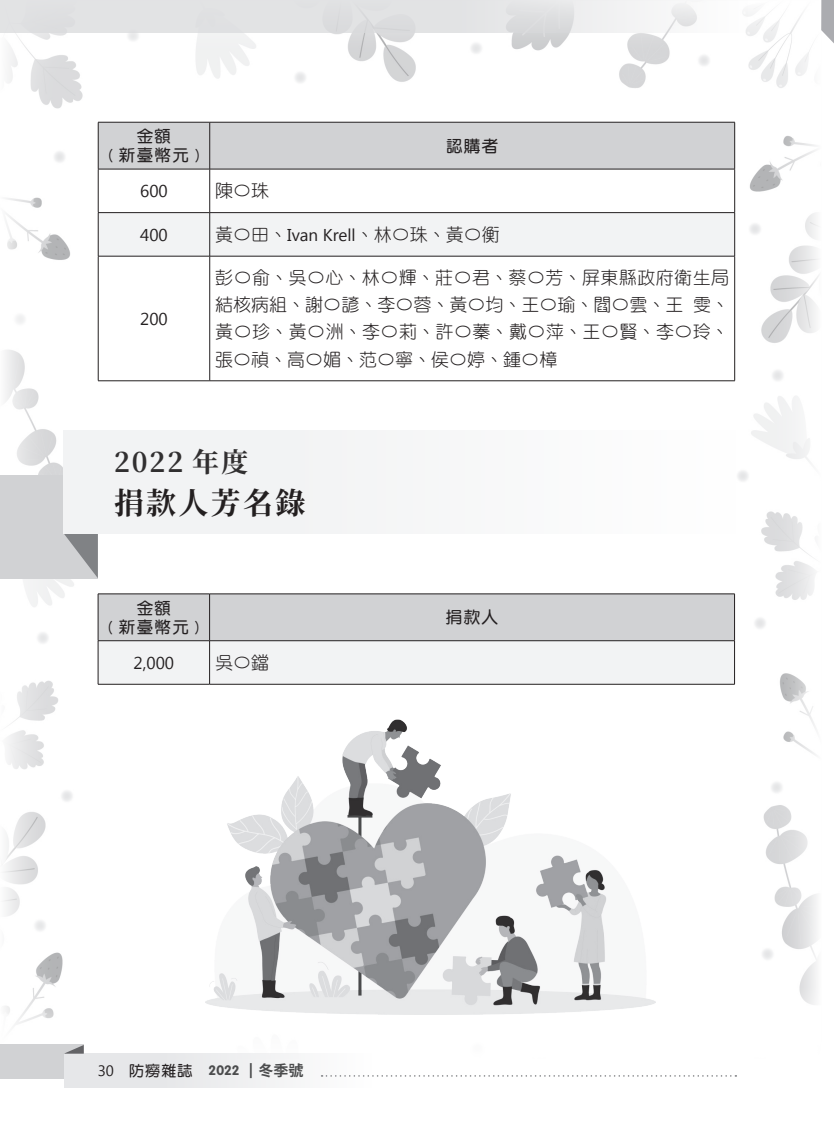
<style>
.page{position:relative;width:834px;height:1132px;background:#fff}
.page>*{position:absolute;margin:0;border:0;box-sizing:border-box;transform-origin:0 0}
.t1{font:30px "Gen Yo Min TW Bold TTF";letter-spacing:.075em;color:#231f20}
.t2{font:27px "Gen Yo Min TW Bold TTF";letter-spacing:.075em;color:#312f30}
.t3{font:18px/27px "DF Yuan Std W3";color:#231f20;text-align:justify}
.t4{font:17.1px "Khmer UI";color:#231f20}
.t5{font:16.5px/19.2px "DF Yuan Std W7";letter-spacing:.08em;color:#231f20;text-align:center}
.t6{font:15px "DF Yuan Std W7";color:#231f20}
.s1{font-family:"Khmer UI";font-size:17.1px}
.s2{font-family:"Khmer UI"}
.s3{font-family:"VAG Rounded Std";font-weight:700;font-size:13.5px;color:#4b4c4d}
.s4{font-family:"DF Yuan Std W8";color:#4b4c4d}
.s5{font-family:"Source Han Sans TC";font-weight:700;color:#4b4c4d}
</style>
<div class="page">
<img style="left:0;top:33px;width:819px;height:1055px">
<svg style="left:821px;top:0;width:12px;height:42px"></svg>
<svg style="left:99px;top:594px;width:635px;height:89px"></svg>
<hr style="left:98px;top:593px;width:111px;height:1px;background:#231f20">
<hr style="left:98px;top:594px;width:1px;height:46px;background:#231f20">
<hr style="left:209px;top:593px;width:525px;height:1px;background:#231f20">
<hr style="left:209px;top:594px;width:1px;height:46px;background:#231f20">
<hr style="left:734px;top:594px;width:1px;height:46px;background:#231f20">
<hr style="left:98px;top:640px;width:111px;height:1px;background:#231f20">
<hr style="left:98px;top:640px;width:1px;height:43px;background:#231f20">
<hr style="left:209px;top:640px;width:525px;height:1px;background:#231f20">
<hr style="left:209px;top:640px;width:1px;height:43px;background:#231f20">
<hr style="left:734px;top:640px;width:1px;height:43px;background:#231f20">
<hr style="left:98px;top:683px;width:111px;height:1px;background:#231f20">
<hr style="left:209px;top:683px;width:525px;height:1px;background:#231f20">
<div style="left:99px;top:123px;width:635px;height:46px;background:#d1d2d4"></div>
<div style="left:99px;top:213px;width:635px;height:43px;background:#f2f3f4"></div>
<hr style="left:98px;top:122px;width:112px;height:1px;background:#231f20">
<hr style="left:98px;top:122px;width:1px;height:47px;background:#231f20">
<hr style="left:210px;top:122px;width:524px;height:1px;background:#231f20">
<hr style="left:209px;top:122px;width:1px;height:47px;background:#231f20">
<hr style="left:734px;top:122px;width:1px;height:47px;background:#231f20">
<hr style="left:98px;top:169px;width:112px;height:1px;background:#231f20">
<hr style="left:98px;top:169px;width:1px;height:43px;background:#231f20">
<hr style="left:210px;top:169px;width:524px;height:1px;background:#231f20">
<hr style="left:209px;top:169px;width:1px;height:43px;background:#231f20">
<hr style="left:734px;top:169px;width:1px;height:43px;background:#231f20">
<hr style="left:98px;top:212px;width:112px;height:1px;background:#231f20">
<hr style="left:98px;top:213px;width:1px;height:43px;background:#231f20">
<hr style="left:210px;top:212px;width:524px;height:1px;background:#231f20">
<hr style="left:209px;top:213px;width:1px;height:43px;background:#231f20">
<hr style="left:734px;top:213px;width:1px;height:43px;background:#231f20">
<hr style="left:98px;top:256px;width:112px;height:1px;background:#231f20">
<hr style="left:98px;top:256px;width:1px;height:124px;background:#231f20">
<hr style="left:210px;top:256px;width:524px;height:1px;background:#231f20">
<hr style="left:209px;top:256px;width:1px;height:124px;background:#231f20">
<hr style="left:734px;top:256px;width:1px;height:124px;background:#231f20">
<hr style="left:98px;top:380px;width:112px;height:1px;background:#231f20">
<hr style="left:210px;top:380px;width:524px;height:1px;background:#231f20">
<img style="left:205px;top:714px;width:450px;height:300px">
<svg style="left:0;top:0;width:802px;height:33px;fill:#e2e3e4"></svg>
<div style="left:0;top:474px;width:98px;height:104px;background:#d1d2d4"></div>
<svg style="left:64px;top:533px;width:34px;height:45px"></svg>
<div style="left:64px;top:430px;width:672px;height:103px;background:#f2f3f4"></div>
<div style="left:0;top:1044px;width:84px;height:34px;background:#d1d2d4"></div>
<div style="left:64px;top:1053px;width:307px;height:34px;background:linear-gradient(to right,#e1e2e4,#fcfcfc)"></div>
<svg style="left:65px;top:1045px;width:19px;height:8px"></svg>
<svg style="left:321px;top:1074px;width:415px;height:2px"></svg>
<p class="t5" style="left:108px;top:126px;width:93px">金額<br>( 新臺幣元 )</p>
<p class="t5" style="left:446px;top:136px;width:54px">認購者</p>
<p class="t4" style="left:140px;top:181px;width:29px">600</p>
<p class="t3" style="left:215px;top:177px;width:55px">陳〇珠</p>
<p class="t4" style="left:140px;top:225px;width:29px">400</p>
<p class="t3" style="left:215px;top:220px;width:286px">黃〇田、<span class="s1">Ivan Krell</span>、林〇珠、黃〇衡</p>
<p class="t4" style="left:140px;top:309px;width:29px">200</p>
<p class="t3" style="left:215px;top:264px;width:515px">彭〇俞、吳〇心、林〇輝、莊〇君、蔡〇芳、屏東縣政府衛生局結核病組、謝〇諺、李〇蓉、黃〇均、王〇瑜、閻〇雲、王雯、黃〇珍、黃〇洲、李〇莉、許〇蓁、戴〇萍、王〇賢、李〇玲、張〇禎、高〇媚、范〇寧、侯〇婷、鍾〇樟</p>
<h2 class="t2" style="left:114px;top:447px;width:135px">2022 年度</h2>
<h1 class="t1" style="left:114px;top:486px;width:193px">捐款人芳名錄</h1>
<p class="t5" style="left:108px;top:597px;width:93px">金額<br>( 新臺幣元 )</p>
<p class="t5" style="left:446px;top:607px;width:54px">捐款人</p>
<p class="t4" style="left:133px;top:653px;width:42px">2,000</p>
<p class="t3" style="left:215px;top:648px;width:55px">吳〇鐺</p>
<p class="t6" style="left:98px;top:1062px;width:207px"><span class="s2">30</span> 防癆雜誌 <span class="s3">2022</span> <span class="s4">｜</span><span class="s5">冬季號</span></p>
</div>
